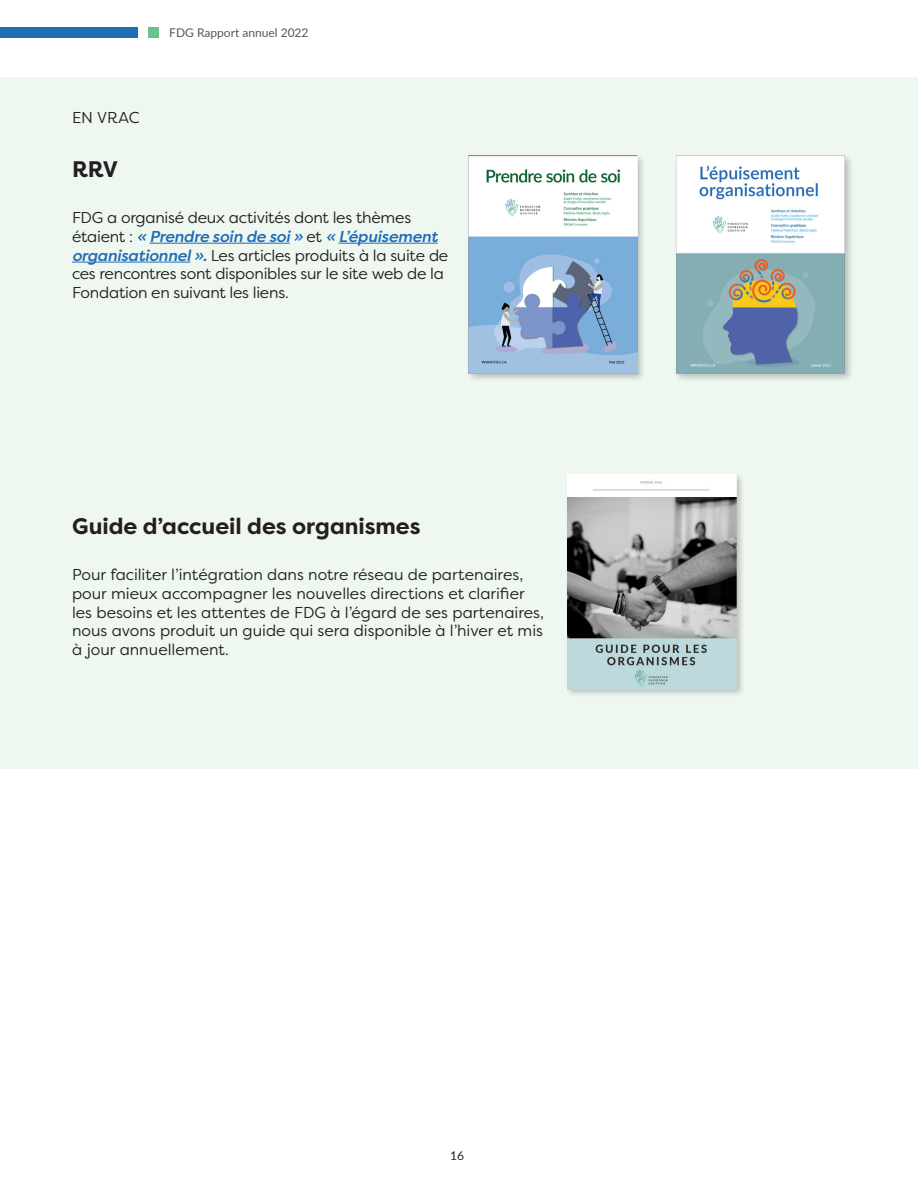
<style>
.page{position:relative;width:918px;height:1188px;background:#fff}
.page>*{position:absolute;margin:0;border:0;box-sizing:border-box;transform-origin:0 0}
.t1{font:700 22.5px "Filson Pro";color:#231f20}
.t2{font:15.75px/18.9px "Filson Pro";letter-spacing:-.005em;color:#231f20}
.t3{font:12px "Lato";color:#57585a}
.t4{font:12px "Lato";color:#231f20}
.s1{font-weight:500;font-style:italic;color:#1e6cb6}
</style>
<div class="page">
<div style="left:0;top:27px;width:138px;height:10px;background:#1e6db6"></div>
<div style="left:148px;top:27px;width:11px;height:10px;background:#69c18c"></div>
<div style="left:0;top:77px;width:918px;height:692px;background:#eef7f0"></div>
<hr style="left:150px;top:243px;width:140px;height:1px;background:#1e6cb6">
<hr style="left:338px;top:243px;width:100px;height:1px;background:#1e6cb6">
<hr style="left:72px;top:262px;width:118px;height:1px;background:#1e6cb6">
<div style="left:674px;top:153px;width:180px;height:229px;background:#231f20;opacity:.25"></div>
<img style="left:676px;top:156px;width:169px;height:218px">
<div style="left:466px;top:153px;width:180px;height:229px;background:#231f20;opacity:.25"></div>
<img style="left:469px;top:156px;width:168px;height:218px">
<hr style="left:469px;top:155px;width:168px;height:1px;background:#76787b">
<div style="left:565px;top:472px;width:180px;height:226px;background:#231f20;opacity:.25"></div>
<img style="left:567px;top:475px;width:169px;height:214px">
<p class="t3" style="left:169px;top:24px;width:141px">FDG Rapport annuel 2022</p>
<p class="t2" style="left:72px;top:107px;width:69px">EN VRAC</p>
<p class="t1" style="left:72px;top:155px;width:48px">RRV</p>
<p class="t2" style="left:72px;top:207px;width:378px">FDG a organisé deux activités dont les thèmes étaient : <span class="s1">« Prendre soin de soi »</span> et <span class="s1">« L’épuisement organisationnel ».</span> Les articles produits à la suite de ces rencontres sont disponibles sur le site web de la Fondation en suivant les liens.</p>
<p class="t1" style="left:72px;top:512px;width:350px">Guide d’accueil des organismes</p>
<p class="t2" style="left:72px;top:564px;width:474px">Pour faciliter l’intégration dans notre réseau de partenaires, pour mieux accompagner les nouvelles directions et clarifier les besoins et les attentes de FDG à l’égard de ses partenaires, nous avons produit un guide qui sera disponible à l’hiver et mis à jour annuellement.</p>
<p class="t4" style="left:450px;top:1147px;width:15px">16</p>
</div>
